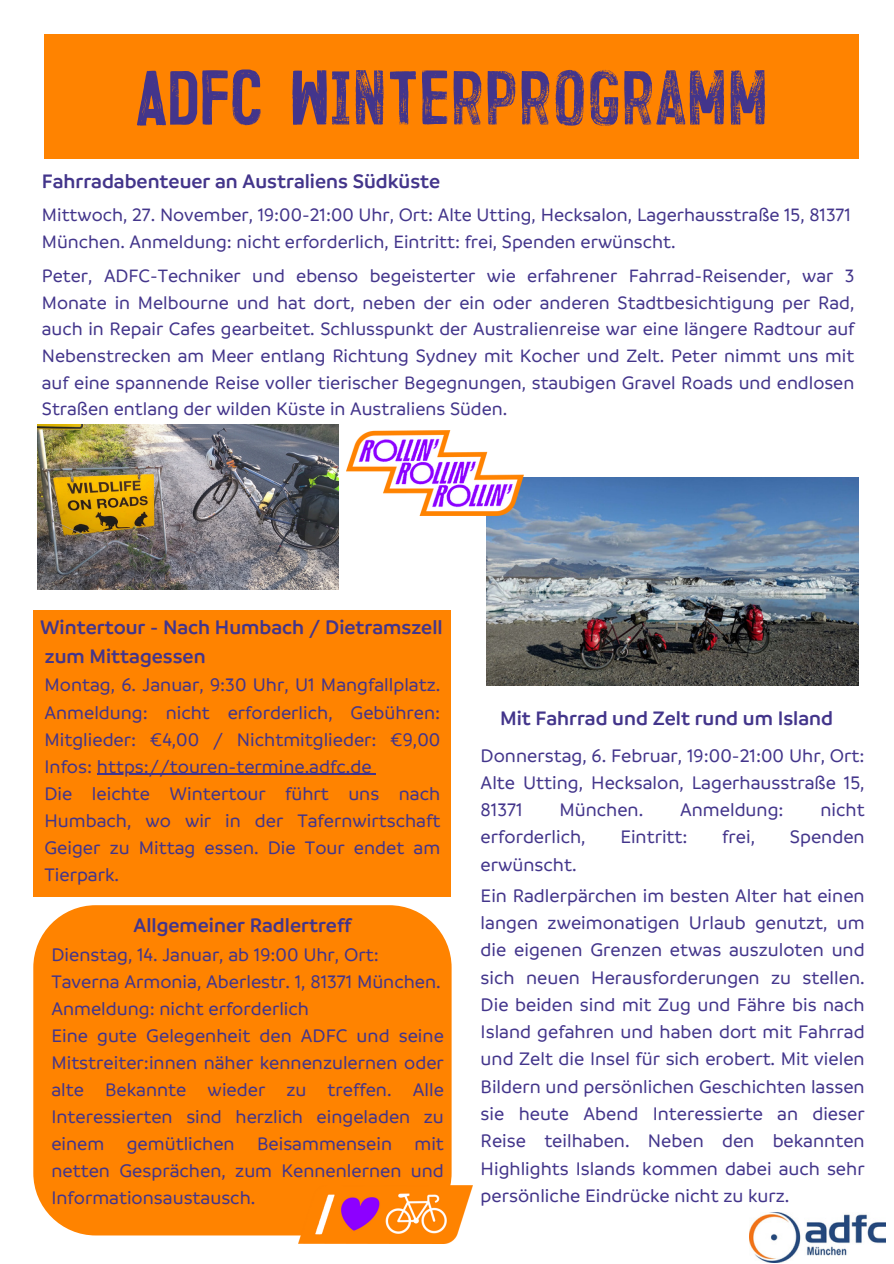
<style>
.page{position:relative;width:894px;height:1264px;background:#fff}
.page>*{position:absolute;margin:0;border:0;box-sizing:border-box;transform-origin:0 0}
.t1{font:63px "Trincha";color:#43358b}
.t2{font:600 21px "Branding";color:#43358b}
.t3{font:500 19.5px/27px "Branding";color:#43358b;text-align:justify}
.t4{font:500 19.35px/26.5px "Branding";color:#43358b}
</style>
<div class="page">
<div style="left:44px;top:34px;width:814px;height:125px;background:#ff8300"></div>
<div style="left:33px;top:610px;width:417px;height:286px;background:#ff8300"></div>
<hr style="left:97px;top:773px;width:274px;height:1px;background:#43358b">
<div style="left:33px;top:905px;width:418px;height:330px;background:#ff8300;border-radius:62px"></div>
<img style="left:486px;top:477px;width:371px;height:208px">
<img style="left:347px;top:430px;width:176px;height:85px">
<img style="left:299px;top:1185px;width:173px;height:58px">
<img style="left:38px;top:424px;width:300px;height:165px">
<img style="left:749px;top:1212px;width:136px;height:50px">
<p class="t1" style="left:136px;top:49px;width:633px">ADFC WINTERPROGRAMM</p>
<p class="t2" style="left:42px;top:168px;width:400px">Fahrradabenteuer an Australiens Südküste</p>
<p class="t4" style="left:42px;top:201px;width:810px">Mittwoch, 27. November, 19:00-21:00 Uhr, Ort: Alte Utting, Hecksalon, Lagerhausstraße 15, 81371<br>München. Anmeldung: nicht erforderlich, Eintritt: frei, Spenden erwünscht.</p>
<p class="t4" style="left:42px;top:262px;width:813px;text-align:justify">Peter, ADFC-Techniker und ebenso begeisterter wie erfahrener Fahrrad-Reisender, war 3<br>Monate in Melbourne und hat dort, neben der ein oder anderen Stadtbesichtigung per Rad, auch in Repair Cafes gearbeitet. Schlusspunkt der Australienreise war eine längere Radtour auf Nebenstrecken am Meer entlang Richtung Sydney mit Kocher und Zelt. Peter nimmt uns mit auf eine spannende Reise voller tierischer Begegnungen, staubigen Gravel Roads und endlosen Straßen entlang der wilden Küste in Australiens Süden.</p>
<p class="t2" style="left:40px;top:613px;width:404px">Wintertour - Nach Humbach / Dietramszell</p>
<p class="t2" style="left:45px;top:642px;width:162px">zum Mittagessen</p>
<h1 class="t3" style="left:44px;top:670px;width:397px">Montag, 6. Januar, 9:30 Uhr, U1 Mangfallplatz.<br>Anmeldung: nicht erforderlich, Gebühren:<br>Mitglieder: €4,00 / Nichtmitglieder: €9,00<br>Infos: https://touren-termine.adfc.de</h1>
<p class="t3" style="left:44px;top:778px;width:397px">Die leichte Wintertour führt uns nach Humbach, wo wir in der Tafernwirtschaft Geiger zu Mittag essen. Die Tour endet am Tierpark.</p>
<p class="t2" style="left:133px;top:911px;width:219px">Allgemeiner Radlertreff</p>
<p class="t3" style="left:51px;top:939px;width:391px;text-align:left">Dienstag, 14. Januar, ab 19:00 Uhr, Ort:<br>Taverna Armonia, Aberlestr. 1, 81371 München.<br>Anmeldung: nicht erforderlich</p>
<p class="t3" style="left:51px;top:1020px;width:394px">Eine gute Gelegenheit den ADFC und seine Mitstreiter:innen näher kennenzulernen oder alte Bekannte wieder zu treffen. Alle Interessierten sind herzlich eingeladen zu einem gemütlichen Beisammensein mit netten Gesprächen, zum Kennenlernen und Informationsaustausch.</p>
<p class="t2" style="left:500px;top:704px;width:334px">Mit Fahrrad und Zelt rund um Island</p>
<p class="t3" style="left:480px;top:740px;width:385px">Donnerstag, 6. Februar, 19:00-21:00 Uhr, Ort:<br>Alte Utting, Hecksalon, Lagerhausstraße 15, 81371</p>
<p class="t3" style="left:559px;top:795px;width:85px">München.</p>
<p class="t3" style="left:680px;top:795px;width:105px">Anmeldung:</p>
<p class="t3" style="left:820px;top:795px;width:46px">nicht</p>
<p class="t3" style="left:480px;top:822px;width:106px">erforderlich,</p>
<p class="t3" style="left:620px;top:822px;width:69px">Eintritt:</p>
<p class="t3" style="left:722px;top:822px;width:34px">frei,</p>
<p class="t3" style="left:789px;top:822px;width:76px">Spenden</p>
<p class="t3" style="left:480px;top:849px;width:97px">erwünscht.</p>
<p class="t3" style="left:480px;top:881px;width:385px">Ein Radlerpärchen im besten Alter hat einen langen zweimonatigen Urlaub genutzt, um die eigenen Grenzen etwas auszuloten und sich neuen Herausforderungen zu stellen.<br>Die beiden sind mit Zug und Fähre bis nach Island gefahren und haben dort mit Fahrrad und Zelt die Insel für sich erobert. Mit vielen Bildern und persönlichen Geschichten lassen sie heute Abend Interessierte an dieser Reise teilhaben. Neben den bekannten Highlights Islands kommen dabei auch sehr persönliche Eindrücke nicht zu kurz.</p>
</div>
